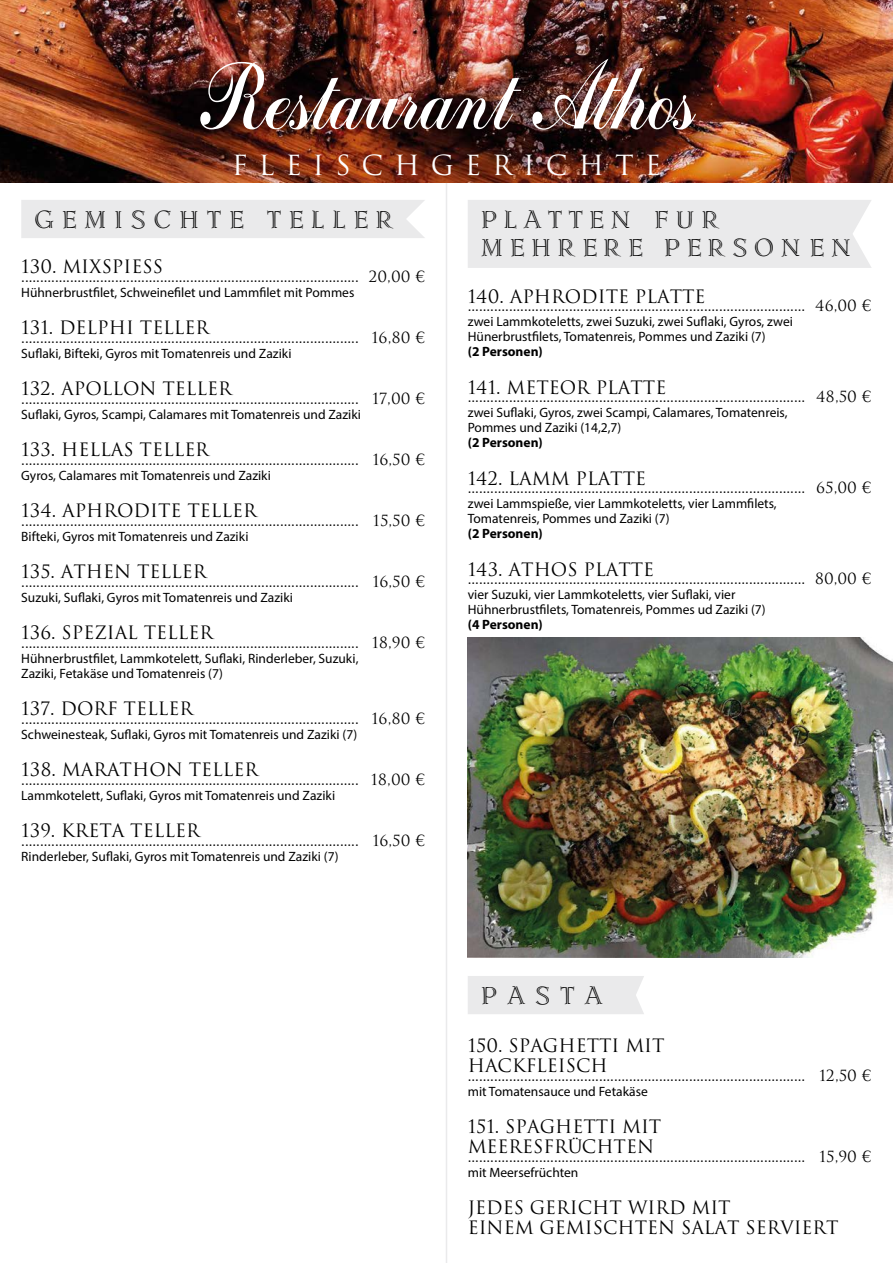
<style>
.page{position:relative;width:893px;height:1263px;background:#fff}
.page>*{position:absolute;margin:0;border:0;box-sizing:border-box;transform-origin:0 0}
.t1{font:500 96px "Odessa P Cfor Serge";color:#fff}
.t2{font:27px "Romul";letter-spacing:.4em;color:#fff}
.t3{font:500 24px/28.8px "Lidia";letter-spacing:.25em;color:#000}
.t4{font:500 24px "Lidia";letter-spacing:.3em;color:#000}
.t5{font:18px/20.2px "Romul";color:#000}
.t6{font:15px "Romul";color:#000}
.t7{font:13.5px/15px "Myriad Pro";color:#000}
.t8{font:700 13.5px "Myriad Pro";color:#000}
</style>
<div class="page">
<hr style="left:446px;top:0;width:1px;height:1263px;background:#eaeaeb">
<img style="left:468px;top:638px;width:425px;height:319px">
<img style="left:0;top:0;width:893px;height:183px">
<div style="left:21px;top:200px;width:404px;height:38px;background:#eaeaeb"></div>
<div style="left:468px;top:200px;width:403px;height:68px;background:#eaeaeb"></div>
<div style="left:468px;top:976px;width:176px;height:38px;background:#eaeaeb"></div>
<h1 class="t1" style="left:198px;top:49px;width:498px">Restaurant Athos</h1>
<h2 class="t2" style="left:232px;top:149px;width:431px">FLEISCHGERICHTE</h2>
<h3 class="t4" style="left:34px;top:206px;width:362px">GEMISCHTE TELLER</h3>
<h3 class="t3" style="left:480px;top:205px;width:374px">PLATTEN FUR<br>MEHRERE PERSONEN</h3>
<p class="t5" style="left:21px;top:256px;width:143px">130. MIXSPIESS</p>
<p class="t6" style="left:21px;top:267px;width:405px">.......................................................................................... 20,00 €</p>
<p class="t7" style="left:21px;top:284px;width:335px">Hühnerbrustfilet, Schweinefilet und Lammfilet mit Pommes</p>
<p class="t5" style="left:21px;top:317px;width:189px">131. DELPHI TELLER</p>
<p class="t6" style="left:21px;top:328px;width:405px">.......................................................................................... 16,80 €</p>
<p class="t7" style="left:21px;top:345px;width:272px">Suflaki, Bifteki, Gyros mit Tomatenreis und Zaziki</p>
<p class="t5" style="left:21px;top:378px;width:212px">132. APOLLON TELLER</p>
<p class="t6" style="left:21px;top:389px;width:405px">.......................................................................................... 17,00 €</p>
<p class="t7" style="left:21px;top:406px;width:341px">Suflaki, Gyros, Scampi, Calamares mit Tomatenreis und Zaziki</p>
<p class="t5" style="left:21px;top:439px;width:189px">133. HELLAS TELLER</p>
<p class="t6" style="left:21px;top:450px;width:405px">.......................................................................................... 16,50 €</p>
<p class="t7" style="left:21px;top:467px;width:251px">Gyros, Calamares mit Tomatenreis und Zaziki</p>
<p class="t5" style="left:21px;top:500px;width:237px">134. APHRODITE TELLER</p>
<p class="t6" style="left:21px;top:511px;width:405px">.......................................................................................... 15,50 €</p>
<p class="t7" style="left:21px;top:528px;width:229px">Bifteki, Gyros mit Tomatenreis und Zaziki</p>
<p class="t5" style="left:21px;top:562px;width:187px">135. ATHEN TELLER</p>
<p class="t6" style="left:21px;top:572px;width:405px">.......................................................................................... 16,50 €</p>
<p class="t7" style="left:21px;top:589px;width:273px">Suzuki, Suflaki, Gyros mit Tomatenreis und Zaziki</p>
<p class="t5" style="left:21px;top:623px;width:193px">136. SPEZIAL TELLER</p>
<p class="t6" style="left:21px;top:633px;width:405px">.......................................................................................... 18,90 €</p>
<p class="t7" style="left:21px;top:650px;width:339px">Hühnerbrustfilet, Lammkotelett, Suflaki, Rinderleber, Suzuki,<br>Zaziki, Fetakäse und Tomatenreis (7)</p>
<p class="t5" style="left:21px;top:699px;width:173px">137. DORF TELLER</p>
<p class="t6" style="left:21px;top:709px;width:405px">.......................................................................................... 16,80 €</p>
<p class="t7" style="left:21px;top:726px;width:337px">Schweinesteak, Suflaki, Gyros mit Tomatenreis und Zaziki (7)</p>
<p class="t5" style="left:21px;top:760px;width:238px">138. MARATHON TELLER</p>
<p class="t6" style="left:21px;top:770px;width:405px">.......................................................................................... 18,00 €</p>
<p class="t7" style="left:21px;top:787px;width:315px">Lammkotelett, Suflaki, Gyros mit Tomatenreis und Zaziki</p>
<p class="t5" style="left:21px;top:821px;width:180px">139. KRETA TELLER</p>
<p class="t6" style="left:21px;top:831px;width:405px">.......................................................................................... 16,50 €</p>
<p class="t7" style="left:21px;top:848px;width:319px">Rinderleber, Suflaki, Gyros mit Tomatenreis und Zaziki (7)</p>
<p class="t5" style="left:468px;top:286px;width:239px">140. APHRODITE PLATTE</p>
<p class="t6" style="left:468px;top:297px;width:405px">.......................................................................................... 46,00 €</p>
<p class="t7" style="left:468px;top:314px;width:327px">zwei Lammkoteletts, zwei Suzuki, zwei Suflaki, Gyros, zwei<br>Hünerbrustfilets, Tomatenreis, Pommes und Zaziki (7)</p>
<p class="t8" style="left:468px;top:343px;width:77px">(2 Personen)</p>
<p class="t5" style="left:468px;top:377px;width:200px">141. METEOR PLATTE</p>
<p class="t6" style="left:468px;top:388px;width:405px">.......................................................................................... 48,50 €</p>
<p class="t7" style="left:468px;top:405px;width:321px">zwei Suflaki, Gyros, zwei Scampi, Calamares, Tomatenreis,<br>Pommes und Zaziki (14,2,7)</p>
<p class="t8" style="left:468px;top:434px;width:77px">(2 Personen)</p>
<p class="t5" style="left:468px;top:468px;width:180px">142. LAMM PLATTE</p>
<p class="t6" style="left:468px;top:479px;width:405px">.......................................................................................... 65,00 €</p>
<p class="t7" style="left:468px;top:496px;width:310px">zwei Lammspieße, vier Lammkoteletts, vier Lammfilets,<br>Tomatenreis, Pommes und Zaziki (7)</p>
<p class="t8" style="left:468px;top:525px;width:77px">(2 Personen)</p>
<p class="t5" style="left:468px;top:559px;width:188px">143. ATHOS PLATTE</p>
<p class="t6" style="left:468px;top:570px;width:405px">.......................................................................................... 80,00 €</p>
<p class="t7" style="left:468px;top:587px;width:299px">vier Suzuki, vier Lammkoteletts, vier Suflaki, vier<br>Hühnerbrustfilets, Tomatenreis, Pommes ud Zaziki (7)</p>
<p class="t8" style="left:468px;top:616px;width:77px">(4 Personen)</p>
<h3 class="t3" style="left:480px;top:981px;width:124px">PASTA</h3>
<p class="t5" style="left:468px;top:1035px;width:198px">150. SPAGHETTI MIT<br>HACKFLEISCH</p>
<p class="t6" style="left:468px;top:1066px;width:405px">.......................................................................................... 12,50 €</p>
<p class="t7" style="left:468px;top:1083px;width:182px">mit Tomatensauce und Fetakäse</p>
<p class="t5" style="left:468px;top:1116px;width:195px">151. SPAGHETTI MIT<br>MEERESFRU<sup>¨</sup> CHTEN</p>
<p class="t6" style="left:468px;top:1147px;width:405px">.......................................................................................... 15,90 €</p>
<p class="t7" style="left:468px;top:1164px;width:112px">mit Meersefrüchten</p>
<p class="t5" style="left:468px;top:1198px;width:372px">JEDES GERICHT WIRD MIT<br>EINEM GEMISCHTEN SALAT SERVIERT</p>
</div>
